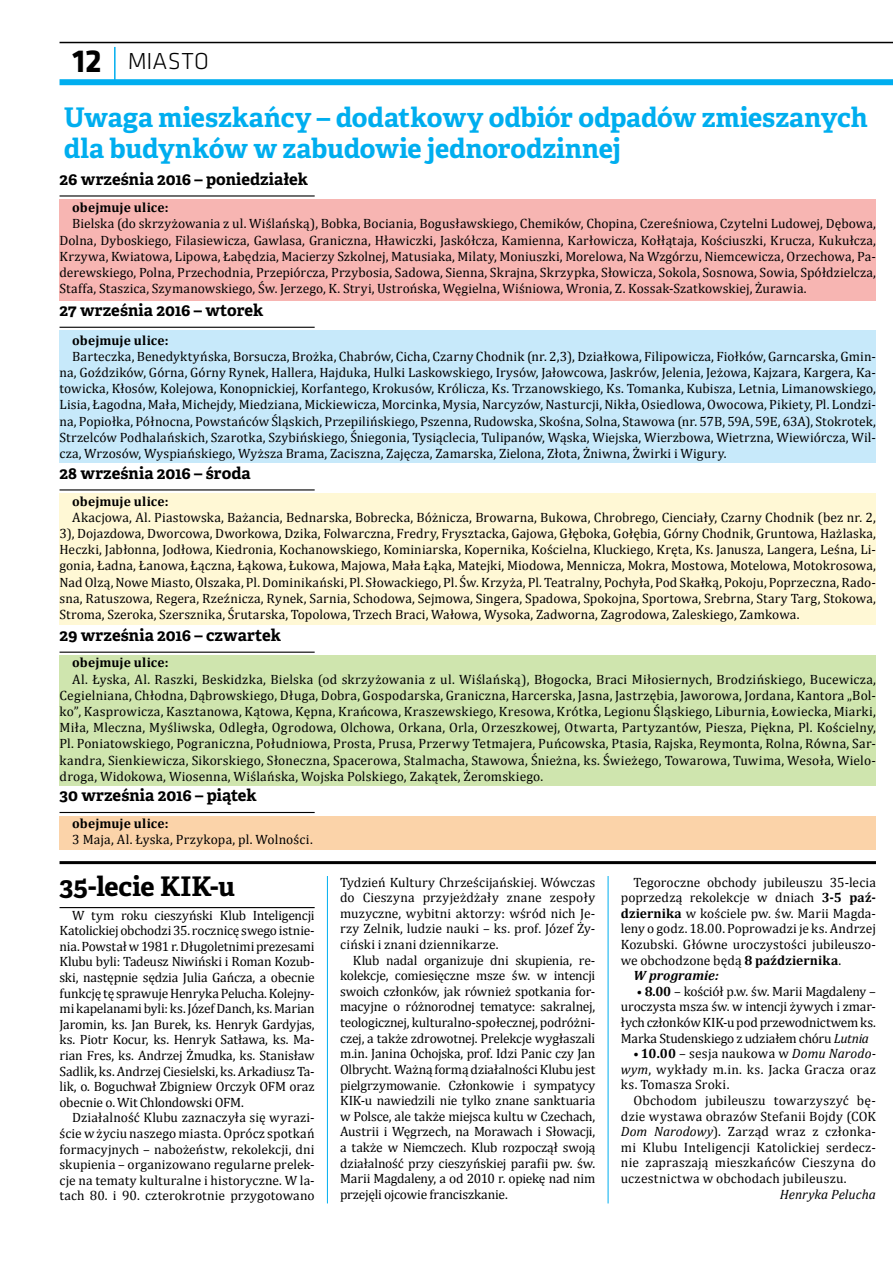
<style>
.page{position:relative;width:893px;height:1263px;background:#fff}
.page>*{position:absolute;margin:0;border:0;box-sizing:border-box;transform-origin:0 0}
.t1{font:700 27px/31.5px "Adelle Basic";letter-spacing:-.005em;color:#00aeef}
.t2{font:700 27px "Adelle Basic";letter-spacing:-.005em;color:#000}
.t3{font:300 24px "Klavika";letter-spacing:.005em;color:#000}
.t4{font:700 16.5px "Adelle Basic";letter-spacing:.005em;color:#000}
.t5{font:13.5px/15.6px "Cambria";letter-spacing:.005em;color:#000;text-align:justify}
.t6{font:700 13.5px "Cambria";letter-spacing:.005em;color:#000}
.t7{font:italic 13.5px "Cambria";color:#000}
.t8{font:italic 700 13.5px "Cambria";letter-spacing:.005em;color:#000}
.s1{font-weight:700;font-size:33px}
.s2{font-weight:700}
.s3{font-size:12px}
.s4{font-style:italic}
.s5{font-weight:700;font-size:12px}
</style>
<div class="page">
<hr style="left:114px;top:47px;width:2px;height:35px;background:#00aeef">
<div style="left:60px;top:79px;width:833px;height:6px;background:#00aeef"></div>
<hr style="left:60px;top:42px;width:833px;height:1px;background:#000">
<hr style="left:60px;top:861px;width:816px;height:3px;background:#000">
<hr style="left:60px;top:195px;width:255px;height:2px;background:#000">
<hr style="left:60px;top:489px;width:255px;height:1px;background:#000">
<hr style="left:60px;top:652px;width:255px;height:1px;background:#000">
<hr style="left:60px;top:812px;width:255px;height:1px;background:#000">
<hr style="left:60px;top:327px;width:255px;height:1px;background:#000">
<hr style="left:60px;top:907px;width:255px;height:1px;background:#000">
<hr style="left:327px;top:876px;width:1px;height:327px;background:#00aeef">
<hr style="left:608px;top:876px;width:1px;height:327px;background:#00aeef">
<h2 class="t3" style="left:73px;top:46px;width:138px"><span class="s1">12</span> MIASTO</h2>
<h1 class="t1" style="left:64px;top:101px;width:805px">Uwaga mieszkańcy – dodatkowy odbiór odpadów zmieszanych dla budynków w zabudowie jednorodzinnej</h1>
<p class="t6" style="left:72px;top:199px;width:98px">obejmuje ulice:</p>
<p class="t5" style="left:60px;top:216px;width:818px;line-height:16.2px;text-indent:13px">Bielska (do skrzyżowania z ul. Wiślańską), Bobka, Bociania, Bogusławskiego, Chemików, Chopina, Czereśniowa, Czytelni Ludowej, Dębowa, Dolna, Dyboskiego, Filasiewicza, Gawlasa, Graniczna, Hławiczki, Jaskółcza, Kamienna, Karłowicza, Kołłątaja, Kościuszki, Krucza, Kukułcza, Krzywa, Kwiatowa, Lipowa, Łabędzia, Macierzy Szkolnej, Matusiaka, Milaty, Moniuszki, Morelowa, Na Wzgórzu, Niemcewicza, Orzechowa, Pa&shy;derewskiego, Polna, Przechodnia, Przepiórcza, Przybosia, Sadowa, Sienna, Skrajna, Skrzypka, Słowicza, Sokola, Sosnowa, Sowia, Spółdzielcza, Staffa, Staszica, Szymanowskiego, Św. Jerzego, K. Stryi, Ustrońska, Węgielna, Wiśniowa, Wronia, Z. Kossak-Szatkowskiej, Żurawia.</p>
<p class="t6" style="left:72px;top:332px;width:98px">obejmuje ulice:</p>
<p class="t5" style="left:60px;top:348px;width:818px;line-height:16.2px;text-indent:13px">Barteczka, Benedyktyńska, Borsucza, Brożka, Chabrów, Cicha, Czarny Chodnik (nr. 2,3), Działkowa, Filipowicza, Fiołków, Garncarska, Gmin&shy;na, Goździków, Górna, Górny Rynek, Hallera, Hajduka, Hulki Laskowskiego, Irysów, Jałowcowa, Jaskrów, Jelenia, Jeżowa, Kajzara, Kargera, Ka&shy;towicka, Kłosów, Kolejowa, Konopnickiej, Korfantego, Krokusów, Królicza, Ks. Trzanowskiego, Ks. Tomanka, Kubisza, Letnia, Limanowskiego, Lisia, Łagodna, Mała, Michejdy, Miedziana, Mickiewicza, Morcinka, Mysia, Narcyzów, Nasturcji, Nikła, Osiedlowa, Owocowa, Pikiety, Pl. Londzi&shy;na, Popiołka, Północna, Powstańców Śląskich, Przepilińskiego, Pszenna, Rudowska, Skośna, Solna, Stawowa (nr. 57B, 59A, 59E, 63A), Stokrotek, Strzelców Podhalańskich, Szarotka, Szybińskiego, Śniegonia, Tysiąclecia, Tulipanów, Wąska, Wiejska, Wierzbowa, Wietrzna, Wiewiórcza, Wil&shy;cza, Wrzosów, Wyspiańskiego, Wyższa Brama, Zaciszna, Zajęcza, Zamarska, Zielona, Złota, Żniwna, Żwirki i Wigury.</p>
<p class="t4" style="left:60px;top:168px;width:250px">26 września 2016 – poniedziałek</p>
<p class="t4" style="left:60px;top:300px;width:205px">27 września 2016 – wtorek</p>
<p class="t4" style="left:60px;top:462px;width:193px">28 września 2016 – środa</p>
<p class="t6" style="left:72px;top:493px;width:98px">obejmuje ulice:</p>
<p class="t5" style="left:60px;top:509px;width:818px;line-height:16.2px;text-indent:13px">Akacjowa, Al. Piastowska, Bażancia, Bednarska, Bobrecka, Bóżnicza, Browarna, Bukowa, Chrobrego, Cienciały, Czarny Chodnik (bez nr. 2, 3), Dojazdowa, Dworcowa, Dworkowa, Dzika, Folwarczna, Fredry, Frysztacka, Gajowa, Głęboka, Gołębia, Górny Chodnik, Gruntowa, Hażlaska, Heczki, Jabłonna, Jodłowa, Kiedronia, Kochanowskiego, Kominiarska, Kopernika, Kościelna, Kluckiego, Kręta, Ks. Janusza, Langera, Leśna, Li&shy;gonia, Ładna, Łanowa, Łączna, Łąkowa, Łukowa, Majowa, Mała Łąka, Matejki, Miodowa, Mennicza, Mokra, Mostowa, Motelowa, Motokrosowa, Nad Olzą, Nowe Miasto, Olszaka, Pl. Dominikański, Pl. Słowackiego, Pl. Św. Krzyża, Pl. Teatralny, Pochyła, Pod Skałką, Pokoju, Poprzeczna, Rado&shy;sna, Ratuszowa, Regera, Rzeźnicza, Rynek, Sarnia, Schodowa, Sejmowa, Singera, Spadowa, Spokojna, Sportowa, Srebrna, Stary Targ, Stokowa, Stroma, Szeroka, Szersznika, Śrutarska, Topolowa, Trzech Braci, Wałowa, Wysoka, Zadworna, Zagrodowa, Zaleskiego, Zamkowa.</p>
<p class="t4" style="left:60px;top:625px;width:223px">29 września 2016 – czwartek</p>
<p class="t6" style="left:72px;top:655px;width:98px">obejmuje ulice:</p>
<p class="t5" style="left:60px;top:671px;width:818px;line-height:16.2px;text-indent:13px">Al. Łyska, Al. Raszki, Beskidzka, Bielska (od skrzyżowania z ul. Wiślańską), Błogocka, Braci Miłosiernych, Brodzińskiego, Bucewicza, Cegielniana, Chłodna, Dąbrowskiego, Długa, Dobra, Gospodarska, Graniczna, Harcerska, Jasna, Jastrzębia, Jaworowa, Jordana, Kantora „Bol&shy;ko”, Kasprowicza, Kasztanowa, Kątowa, Kępna, Krańcowa, Kraszewskiego, Kresowa, Krótka, Legionu Śląskiego, Liburnia, Łowiecka, Miarki, Miła, Mleczna, Myśliwska, Odległa, Ogrodowa, Olchowa, Orkana, Orla, Orzeszkowej, Otwarta, Partyzantów, Piesza, Piękna, Pl. Kościelny, Pl. Poniatowskiego, Pograniczna, Południowa, Prosta, Prusa, Przerwy Tetmajera, Puńcowska, Ptasia, Rajska, Reymonta, Rolna, Równa, Sar&shy;kandra, Sienkiewicza, Sikorskiego, Słoneczna, Spacerowa, Stalmacha, Stawowa, Śnieżna, ks. Świeżego, Towarowa, Tuwima, Wesoła, Wielo&shy;droga, Widokowa, Wiosenna, Wiślańska, Wojska Polskiego, Zakątek, Żeromskiego.</p>
<p class="t4" style="left:60px;top:785px;width:199px">30 września 2016 – piątek</p>
<p class="t6" style="left:72px;top:815px;width:98px">obejmuje ulice:</p>
<p class="t5" style="left:72px;top:832px;width:242px">3 Maja, Al. Łyska, Przykopa, pl. Wolności.</p>
<h1 class="t2" style="left:60px;top:869px;width:177px">35-lecie KIK-u</h1>
<p class="t5" style="left:60px;top:907px;width:257px;text-indent:13px">W tym roku cieszyński Klub Inteligencji Katolickiej obchodzi 35. rocznicę swego istnie&shy;nia. Powstał w 1981 r. Długoletnimi prezesami Klubu byli: Tadeusz Niwiński i Roman Kozub&shy;ski, następnie sędzia Julia Gańcza, a obecnie funkcję tę sprawuje Henryka Pelucha. Kolejny&shy;mi kapelanami byli: ks. Józef Danch, ks. Marian Jaromin, ks. Jan Burek, ks. Henryk Gardyjas, ks. Piotr Kocur, ks. Henryk Satława, ks. Ma&shy;rian Fres, ks. Andrzej Żmudka, ks. Stanisław Sadlik, ks. Andrzej Ciesielski, ks. Arkadiusz Ta&shy;lik, o. Boguchwał Zbigniew Orczyk OFM oraz obecnie o. Wit Chlondowski OFM.</p>
<p class="t5" style="left:60px;top:1110px;width:257px;text-indent:13px">Działalność Klubu zaznaczyła się wyrazi&shy;ście w życiu naszego miasta. Oprócz spotkań formacyjnych – nabożeństw, rekolekcji, dni skupienia – organizowano regularne prelek&shy;cje na tematy kulturalne i historyczne. W la&shy;tach 80. i 90. czterokrotnie przygotowano</p>
<p class="t5" style="left:340px;top:874px;width:257px">Tydzień Kultury Chrześcijańskiej. Wówczas do Cieszyna przyjeżdżały znane zespoły muzyczne, wybitni aktorzy: wśród nich Je&shy;rzy Zelnik, ludzie nauki – ks. prof. Józef Ży&shy;ciński i znani dziennikarze.</p>
<p class="t5" style="left:340px;top:952px;width:257px;text-indent:13px">Klub nadal organizuje dni skupienia, re&shy;kolekcje, comiesięczne msze św. w intencji swoich członków, jak również spotkania for&shy;macyjne o różnorodnej tematyce: sakralnej, teologicznej, kulturalno-społecznej, podróżni&shy;czej, a także zdrowotnej. Prelekcje wygłaszali m.in. Janina Ochojska, prof. Idzi Panic czy Jan Olbrycht. Ważną formą działalności Klubu jest pielgrzymowanie. Członkowie i sympatycy KIK-u nawiedzili nie tylko znane sanktuaria w Polsce, ale także miejsca kultu w Czechach, Austrii i Węgrzech, na Morawach i Słowacji, a także w Niemczech. Klub rozpoczął swoją działalność przy cieszyńskiej parafii pw. św.<br>Marii Magdaleny, a od 2010 r. opiekę nad nim przejęli ojcowie franciszkanie.</p>
<p class="t5" style="left:634px;top:874px;width:244px">Tegoroczne obchody jubileuszu 35-lecia</p>
<p class="t5" style="left:621px;top:890px;width:257px">poprzedzą rekolekcje w dniach <span class="s2">3-5 paź-</span></p>
<p class="t5" style="left:621px;top:905px;width:257px"><span class="s2">dziernika</span> w kościele pw. św. Marii Magda-</p>
<p class="t5" style="left:621px;top:921px;width:257px">leny o godz. 18.00. Poprowadzi je ks. Andrzej</p>
<p class="t5" style="left:621px;top:936px;width:257px">Kozubski. Główne uroczystości jubileuszo-</p>
<p class="t5" style="left:621px;top:952px;width:222px">we obchodzone będą <span class="s2">8 października</span>.</p>
<p class="t8" style="left:634px;top:966px;width:87px">W programie:</p>
<p class="t5" style="left:621px;top:983px;width:257px;text-indent:16px"><span class="s3">•</span> <span class="s2">8.00</span> – kościół p.w. św. Marii Magdaleny – uroczysta msza św. w intencji żywych i zmar&shy;łych członków KIK-u pod przewodnictwem ks.<br>Marka Studenskiego z udziałem chóru <span class="s4">Lutnia</span></p>
<p class="t5" style="left:621px;top:1046px;width:257px;text-indent:13px"><span class="s5">•</span> <span class="s2">10.00</span> – sesja naukowa w <span class="s4">Domu Narodo&shy;wym</span>, wykłady m.in. ks. Jacka Gracza oraz ks. Tomasza Sroki.</p>
<p class="t5" style="left:621px;top:1092px;width:257px;text-indent:13px">Obchodom jubileuszu towarzyszyć bę&shy;dzie wystawa obrazów Stefanii Bojdy (COK <span class="s4">Dom Narodowy</span>). Zarząd wraz z członka&shy;mi Klubu Inteligencji Katolickiej serdecz&shy;nie zapraszają mieszkańców Cieszyna do uczestnictwa w obchodach jubileuszu.</p>
<p class="t7" style="left:780px;top:1186px;width:98px">Henryka Pelucha</p>
</div>
